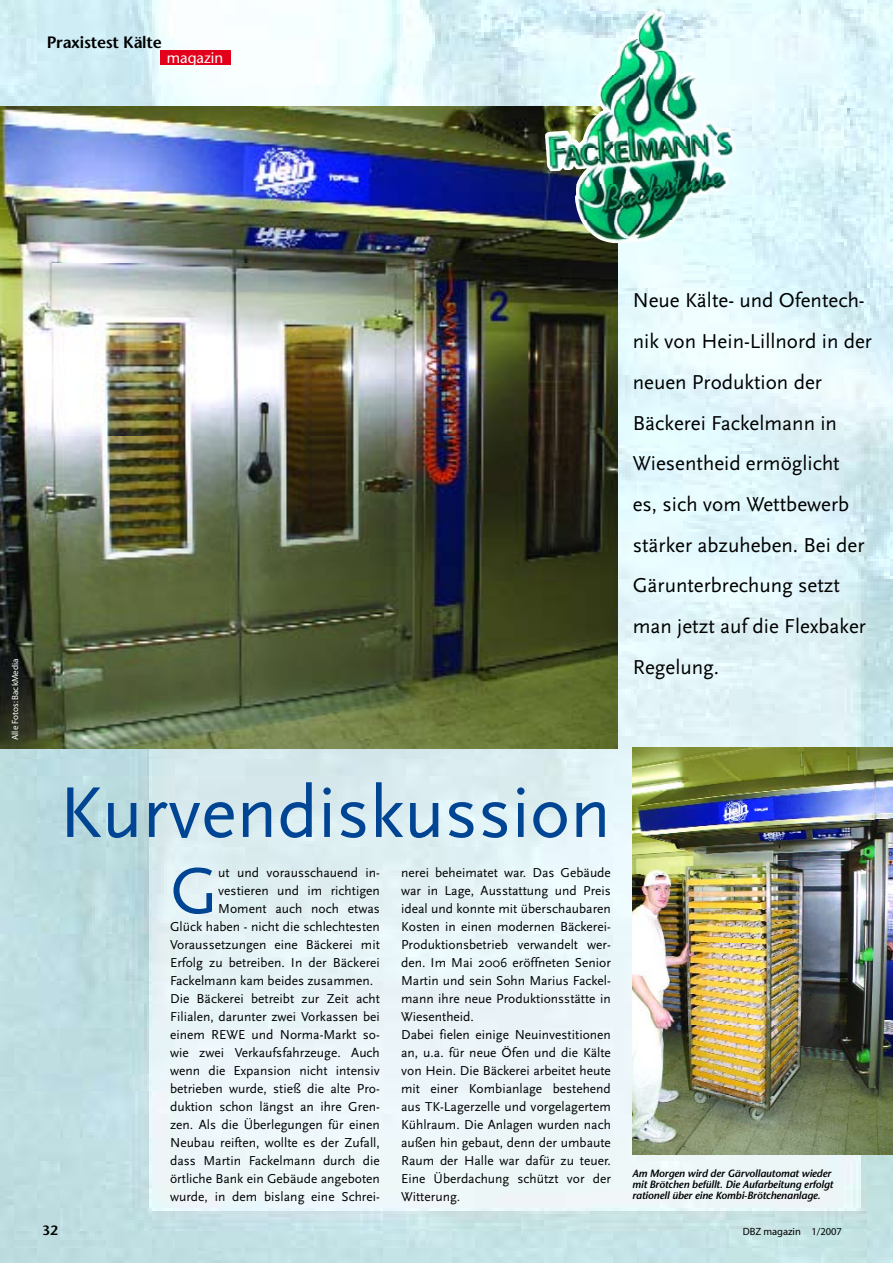
<style>
.page{position:relative;width:893px;height:1263px;background:#fff}
.page>*{position:absolute;margin:0;border:0;box-sizing:border-box;transform-origin:0 0}
.t1{font:75px "Scala Sans";color:#004494}
.t2{font:68.1px "Scala Sans";color:#004494}
.t3{font:21px/40.7px "Scala Sans";color:#000}
.t4{font:600 16.5px "Stone Sans";letter-spacing:-.015em;color:#000}
.t5{font:15px "Stone Sans";color:#fff}
.t6{font:13.5px/18px "Scala Sans";color:#000}
.t7{font:600 13.5px "Stone Sans";color:#000}
.t8{font:italic 600 10.5px/11.2px "Stone Sans";letter-spacing:-.015em;color:#000}
.t9{font:10.5px "Myriad Pro";color:#000}
.t10{font:9px "Myriad Pro";color:#fff}
</style>
<div class="page">
<img style="left:0;top:0;width:893px;height:1263px">
<div style="left:160px;top:50px;width:70px;height:15px;background:#e2001a"></div>
<img style="left:0;top:106px;width:617px;height:642px">
<img style="left:547px;top:9px;width:189px;height:234px">
<img style="left:632px;top:748px;width:261px;height:407px">
<p class="t4" style="left:47px;top:32px;width:116px">Praxistest Kälte</p>
<p class="t5" style="left:167px;top:49px;width:58px">magazin</p>
<p class="t10" style="left:10px;top:740px;width:83px;rotate:-90deg">Alle Fotos: BackMedia</p>
<p class="t3" style="left:633px;top:281px;width:241px">Neue Kälte- und Ofentech&shy;nik von Hein-Lillnord in der neuen Produktion der<br>Bäckerei Fackelmann in<br>Wiesentheid ermöglicht<br>es, sich vom Wettbewerb stärker abzuheben. Bei der<br>Gärunter-brechung setzt man jetzt auf die Flexbaker<br>Regelung.</p>
<h1 class="t1" style="left:59px;top:772px;width:553px">Kurvendiskussion</h1>
<h2 class="t2" style="left:170px;top:854px;width:50px">G</h2>
<p class="t6" style="left:218px;top:864px;width:163px">ut und vorausschauend in-</p>
<p class="t6" style="left:218px;top:882px;width:163px">vestieren und im richtigen</p>
<p class="t6" style="left:218px;top:900px;width:163px">Moment auch noch etwas</p>
<p class="t6" style="left:170px;top:918px;width:211px">Glück haben - nicht die schlechtesten</p>
<p class="t6" style="left:170px;top:936px;width:211px">Voraussetzungen eine Bäckerei mit</p>
<p class="t6" style="left:170px;top:954px;width:211px">Erfolg zu betreiben. In der Bäckerei</p>
<p class="t6" style="left:170px;top:972px;width:205px">Fackelmann kam beides zusammen.</p>
<p class="t6" style="left:170px;top:990px;width:211px">Die Bäckerei betreibt zur Zeit acht</p>
<p class="t6" style="left:170px;top:1008px;width:211px">Filialen, darunter zwei Vorkassen bei</p>
<p class="t6" style="left:170px;top:1026px;width:211px">einem REWE und Norma-Markt so-</p>
<p class="t6" style="left:170px;top:1044px;width:211px">wie zwei Verkaufsfahrzeuge. Auch</p>
<p class="t6" style="left:170px;top:1062px;width:211px">wenn die Expansion nicht intensiv</p>
<p class="t6" style="left:170px;top:1080px;width:211px">betrieben wurde, stieß die alte Pro-</p>
<p class="t6" style="left:170px;top:1098px;width:211px">duktion schon längst an ihre Gren-</p>
<p class="t6" style="left:170px;top:1116px;width:211px">zen. Als die Überlegungen für einen</p>
<p class="t6" style="left:170px;top:1134px;width:211px">Neubau reiften, wollte es der Zufall,</p>
<p class="t6" style="left:170px;top:1152px;width:211px">dass Martin Fackelmann durch die</p>
<p class="t6" style="left:170px;top:1170px;width:211px">örtliche Bank ein Gebäude angeboten</p>
<p class="t6" style="left:170px;top:1188px;width:211px">wurde, in dem bislang eine Schrei-</p>
<p class="t6" style="left:401px;top:864px;width:211px">nerei beheimatet war. Das Gebäude war in Lage, Ausstattung und Preis ideal und konnte mit überschaubaren Kosten in einen modernen Bäckerei-Produk-tions-betrieb verwandelt wer&shy;den. Im Mai 2006 eröffneten Senior Martin und sein Sohn Marius Fackel&shy;mann ihre neue Produktionsstätte in Wiesentheid.<br>Dabei fielen einige Neuinvestitionen an, u.a. für neue Öfen und die Kälte von Hein. Die Bäckerei arbeitet heute mit einer Kombianlage bestehend aus TK-Lagerzelle und vorgelagertem Kühlraum. Die Anlagen wurden nach außen hin gebaut, denn der umbaute Raum der Halle war dafür zu teuer.<br>Eine Überdachung schützt vor der Witterung.</p>
<p class="t8" style="left:632px;top:1167px;width:203px">Am Morgen wird der Gärvollautomat wieder mit Brötchen befüllt. Die Aufarbeitung erfolgt rationell über eine Kombi-Brötchenanlage.</p>
<p class="t7" style="left:43px;top:1222px;width:17px">32</p>
<p class="t9" style="left:743px;top:1225px;width:101px">DBZ magazin 1/2007</p>
</div>
